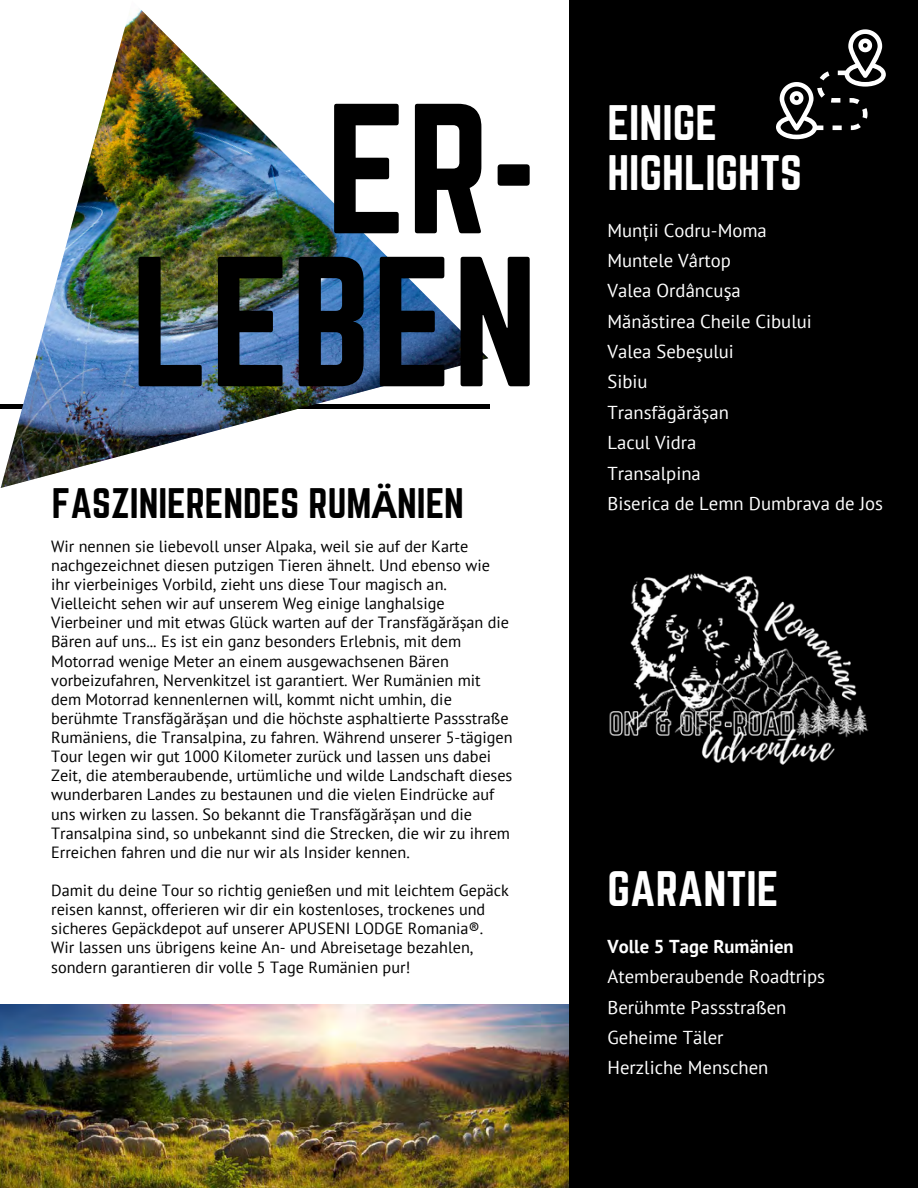
<style>
.page{position:relative;width:918px;height:1188px;background:#fff}
.page>*{position:absolute;margin:0;border:0;box-sizing:border-box;transform-origin:0 0}
.t1{font:161.85px/153px "Norwester";color:#000;text-align:right}
.t2{font:43.65px "Norwester";color:#fff}
.t3{font:37.35px "Norwester";color:#000}
.t4{font:18.6px "PT Sans";color:#fff}
.t5{font:700 18.6px "PT Sans";color:#fff}
.t6{font:16.2px/19px "PT Sans";color:#000}
.s1{font-family:"Noto Sans";font-weight:700}
</style>
<div class="page">
<img style="left:0;top:1005px;width:570px;height:183px">
<div style="left:570px;top:0;width:348px;height:1188px;background:#000"></div>
<hr style="left:0;top:405px;width:489px;height:3px;background:#000">
<img style="left:1px;top:10px;width:487px;height:478px">
<svg style="left:776px;top:29px;width:110px;height:110px"></svg>
<img style="left:609px;top:573px;width:260px;height:192px">
<p class="t1" style="left:131px;top:92px;width:409px">ER-<br>LEBEN</p>
<p class="t3" style="left:52px;top:481px;width:414px">FASZINIERENDES RUM<span class="s1">Ä</span>NIEN</p>
<p class="t6" style="left:51px;top:536px;width:463px">Wir nennen sie liebevoll unser Alpaka, weil sie auf der Karte nachgezeichnet diesen putzigen Tieren ähnelt. Und ebenso wie ihr vierbeiniges Vorbild, zieht uns diese Tour magisch an.<br>Vielleicht sehen wir auf unserem Weg einige langhalsige Vierbeiner und mit etwas Glück warten auf der Transfăgărășan die Bären auf uns... Es ist ein ganz besonders Erlebnis, mit dem Motorrad wenige Meter an einem ausgewachsenen Bären vorbeizufahren, Nervenkitzel ist garantiert. Wer Rumänien mit dem Motorrad kennenlernen will, kommt nicht umhin, die berühmte Transfăgărășan und die höchste asphaltierte Passstraße Rumäniens, die Transalpina, zu fahren. Während unserer 5-tägigen Tour legen wir gut 1000 Kilometer zurück und lassen uns dabei Zeit, die atemberaubende, urtümliche und wilde Landschaft dieses wunderbaren Landes zu bestaunen und die vielen Eindrücke auf uns wirken zu lassen. So bekannt die Transfăgărășan und die Transalpina sind, so unbekannt sind die Strecken, die wir zu ihrem Erreichen fahren und die nur wir als Insider kennen.</p>
<p class="t6" style="left:51px;top:880px;width:459px">Damit du deine Tour so richtig genießen und mit leichtem Gepäck reisen kannst, offerieren wir dir ein kostenloses, trockenes und sicheres Gepäckdepot auf unserer APUSENI LODGE Romania®.</p>
<p class="t6" style="left:51px;top:938px;width:424px">Wir lassen uns übrigens keine An- und Abreisetage bezahlen, sondern garantieren dir volle 5 Tage Rumänien pur!</p>
<p class="t2" style="left:607px;top:96px;width:111px">EINIGE</p>
<p class="t2" style="left:607px;top:147px;width:196px">HIGHLIGHTS</p>
<p class="t4" style="left:607px;top:218px;width:161px">Munții Codru-Moma</p>
<p class="t4" style="left:607px;top:248px;width:125px">Muntele Vârtop</p>
<p class="t4" style="left:607px;top:278px;width:135px">Valea Ordâncuşa</p>
<p class="t4" style="left:607px;top:309px;width:206px">Mănăstirea Cheile Cibului</p>
<p class="t4" style="left:607px;top:339px;width:128px">Valea Sebeşului</p>
<p class="t4" style="left:607px;top:369px;width:42px">Sibiu</p>
<p class="t4" style="left:607px;top:400px;width:123px">Transfăgărășan</p>
<p class="t4" style="left:607px;top:430px;width:91px">Lacul Vidra</p>
<p class="t4" style="left:607px;top:461px;width:95px">Transalpina</p>
<p class="t4" style="left:607px;top:491px;width:277px">Biserica de Lemn Dumbrava de Jos</p>
<p class="t2" style="left:607px;top:862px;width:173px">GARANTIE</p>
<p class="t5" style="left:607px;top:934px;width:188px">Volle 5 Tage Rumänien</p>
<p class="t4" style="left:607px;top:964px;width:219px">Atemberaubende Roadtrips</p>
<p class="t4" style="left:607px;top:995px;width:180px">Berühmte Passstraßen</p>
<p class="t4" style="left:607px;top:1025px;width:118px">Geheime Täler</p>
<p class="t4" style="left:607px;top:1055px;width:162px">Herzliche Menschen</p>
</div>
